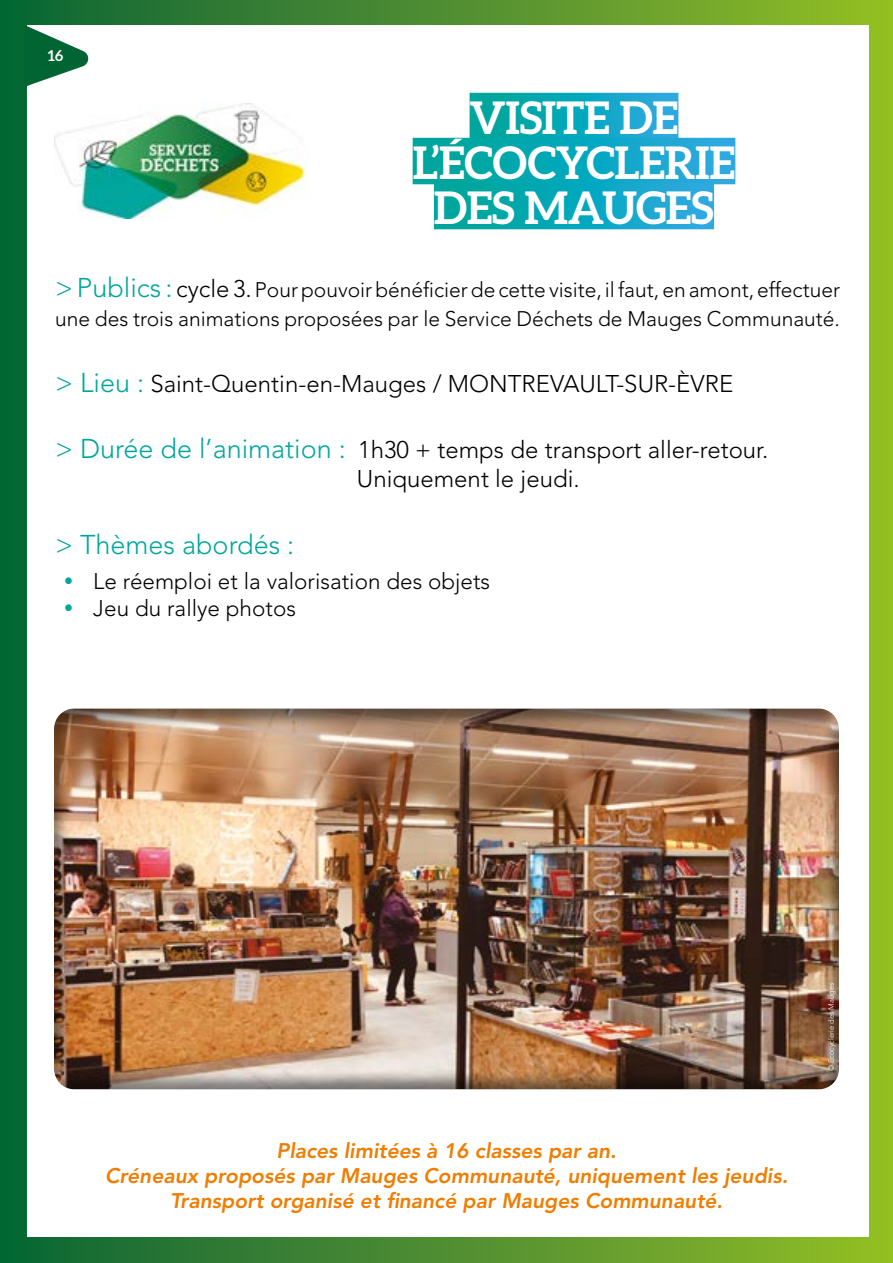
<style>
.page{position:relative;width:893px;height:1263px;background:#fff}
.page>*{position:absolute;margin:0;border:0;box-sizing:border-box;transform-origin:0 0}
.t1{font:700 45px/45px "Aleo";letter-spacing:-.01em;color:#fff;text-align:center}
.t2{font:300 27px "Avenir LT Std";color:#00a69d}
.t3{font:300 24px/28.8px "Avenir LT Std";color:#000}
.t4{font:300 22.5px/27px "Avenir LT Std";color:#000}
.t5{font:300 21px/28.8px "Avenir LT Std";color:#000}
.t6{font:italic 800 21px/25.2px "Avenir LT Std";color:#ef7d00;text-align:center}
.t7{font:700 15px "Aleo";color:#fff}
.t8{font:300 7.5px "Avenir LT Std";color:#fff}
.s1{font-size:27px;color:#00a69d}
.s2{font-size:24px}
</style>
<div class="page">
<div style="left:0;top:0;width:893px;height:1263px;background:linear-gradient(to right,#0b6338,#94bc27)"></div>
<div style="left:27px;top:26px;width:842px;height:1211px;background:#fff"></div>
<div style="left:888px;top:0;width:5px;height:1263px;background:#94c01f"></div>
<svg style="left:24px;top:25px;width:66px;height:62px"></svg>
<img style="left:54px;top:103px;width:253px;height:115px">
<svg style="left:470px;top:93px;width:208px;height:45px;background:#0ca7bb"></svg>
<svg style="left:413px;top:138px;width:322px;height:46px;background:#0ca7bc"></svg>
<svg style="left:434px;top:183px;width:280px;height:46px;background:#0ca7bc"></svg>
<div style="left:42px;top:698px;width:810px;height:392px;background:#000;opacity:.5"></div>
<p class="t7" style="left:48px;top:47px;width:17px">16</p>
<h1 class="t1" style="left:413px;top:94px;width:324px">VISITE DE<br>L’ÉCOCYCLERIE<br>DES MAUGES</h1>
<p class="t5" style="left:55px;top:275px;width:786px"><span class="s1">&gt; Publics :</span> <span class="s2">cycle 3.</span> Pour pouvoir bénéficier de cette visite, il faut, en amont, effectuer une des trois animations proposées par le Service Déchets de Mauges Communauté.</p>
<p class="t3" style="left:55px;top:369px;width:680px"><span class="s1">&gt; Lieu :</span> Saint-Quentin-en-Mauges / MONTREVAULT-SUR-ÈVRE</p>
<p class="t3" style="left:357px;top:436px;width:413px;text-indent:-302px"><span class="s1">&gt; Durée de l’animation :</span> 1h30 + temps de transport aller-retour.<br>Uniquement le jeudi.</p>
<p class="t2" style="left:55px;top:528px;width:241px">&gt; Thèmes abordés :</p>
<p class="t4" style="left:93px;top:568px;width:398px">Le réemploi et la valorisation des objets<br>Jeu du rallye photos</p>
<p class="t6" style="left:105px;top:1138px;width:684px">Places limitées à 16 classes par an.<br>Créneaux proposés par Mauges Communauté, uniquement les jeudis.<br>Transport organisé et financé par Mauges Communauté.</p>
<p class="t8" style="left:827px;top:1071px;width:90px;rotate:-90deg">© Ecocyclerie des Mauges</p>
</div>
